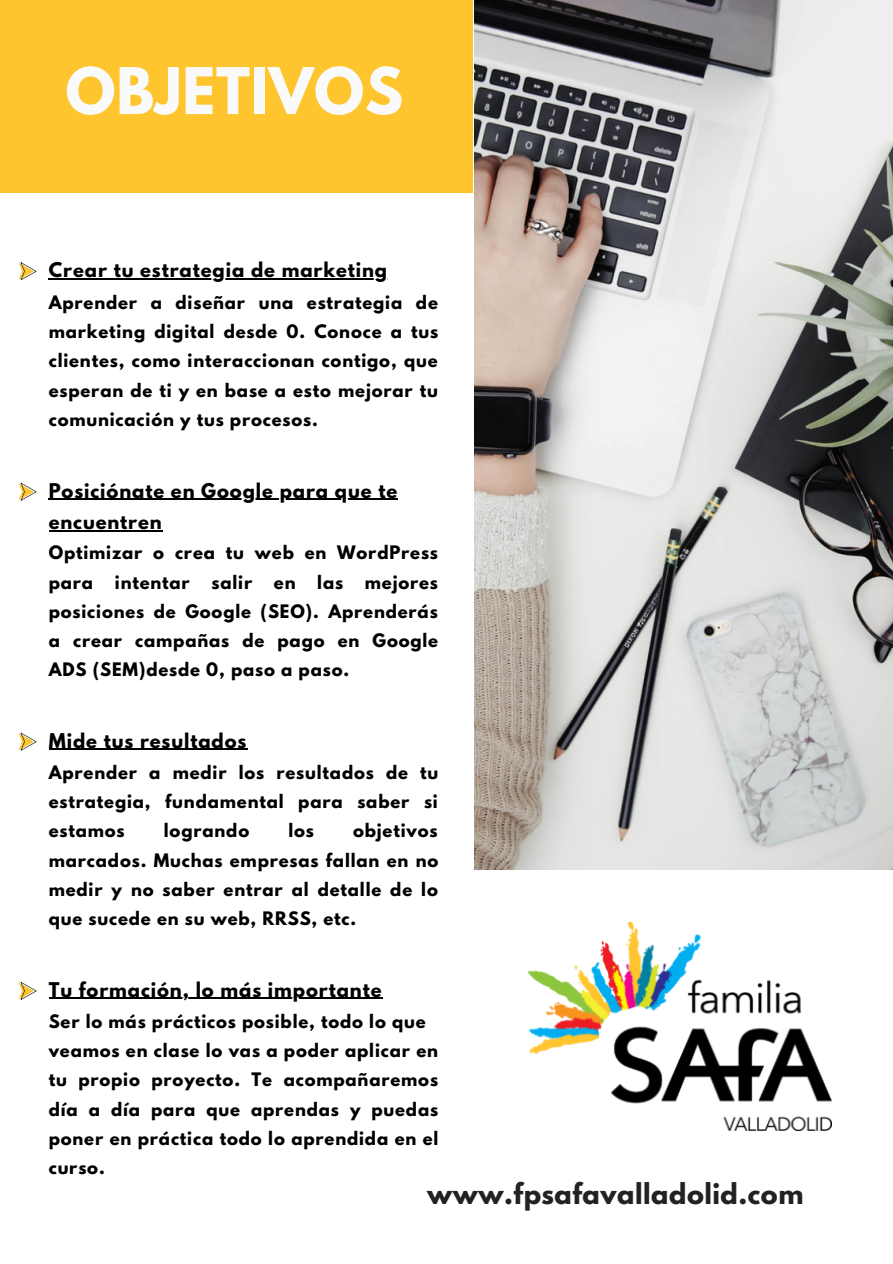
<style>
.page{position:relative;width:893px;height:1264px;background:#fff}
.page>*{position:absolute;margin:0;border:0;box-sizing:border-box;transform-origin:0 0}
.t1{font:700 57px "League Spartan";letter-spacing:.01em;color:#fafafa}
.t2{font:700 25.5px "League Spartan";letter-spacing:.02em;color:#222}
.t3{font:700 18px/31.5px "League Spartan";letter-spacing:.05em;color:#000}
.t4{font:700 16.5px/29.2px "League Spartan";letter-spacing:.05em;color:#000;text-align:justify}
</style>
<div class="page">
<img style="left:474px;top:0;width:418px;height:869px">
<img style="left:528px;top:922px;width:303px;height:208px">
<div style="left:0;top:0;width:473px;height:192px;background:#fec52e"></div>
<hr style="left:49px;top:278px;width:339px;height:1px;background:#000">
<hr style="left:49px;top:498px;width:349px;height:2px;background:#000">
<hr style="left:49px;top:530px;width:114px;height:1px;background:#000">
<svg style="left:19px;top:262px;width:18px;height:18px"></svg>
<svg style="left:19px;top:482px;width:18px;height:18px"></svg>
<hr style="left:49px;top:748px;width:198px;height:1px;background:#000">
<svg style="left:19px;top:732px;width:18px;height:18px"></svg>
<hr style="left:49px;top:997px;width:333px;height:2px;background:#000">
<svg style="left:19px;top:982px;width:18px;height:17px"></svg>
<h1 class="t1" style="left:65px;top:63px;width:339px">OBJETIVOS</h1>
<p class="t3" style="left:49px;top:256px;width:340px">Crear tu estrategia de marketing</p>
<p class="t4" style="left:49px;top:290px;width:391px">Aprender a diseñar una estrategia de marketing digital desde 0. Conoce a tus clientes, como interaccionan contigo, que esperan de ti y en base a esto mejorar tu comunicación y tus procesos.</p>
<p class="t3" style="left:49px;top:477px;width:350px">Posiciónate en Google para que te encuentren</p>
<p class="t4" style="left:49px;top:540px;width:391px">Optimizar o crea tu web en WordPress para</p>
<p class="t4" style="left:115px;top:569px;width:76px">intentar</p>
<p class="t4" style="left:211px;top:569px;width:42px">salir</p>
<p class="t4" style="left:274px;top:569px;width:23px">en</p>
<p class="t4" style="left:317px;top:569px;width:27px">las</p>
<p class="t4" style="left:49px;top:569px;width:391px;text-indent:316px">mejores posiciones de Google (SEO). Aprenderás a crear campañas de pago en Google ADS (SEM)desde 0, paso a paso.</p>
<p class="t3" style="left:49px;top:726px;width:199px">Mide tus resultados</p>
<p class="t4" style="left:49px;top:759px;width:391px">Aprender a medir los resultados de tu estrategia, fundamental para saber si estamos</p>
<p class="t4" style="left:49px;top:818px;width:391px;text-indent:304px">objetivos marcados. Muchas empresas fallan en no medir y no saber entrar al detalle de lo que sucede en su web, RRSS, etc.</p>
<p class="t4" style="left:164px;top:818px;width:87px">logrando</p>
<p class="t4" style="left:288px;top:818px;width:27px">los</p>
<p class="t3" style="left:49px;top:976px;width:334px">Tu formación, lo más importante</p>
<p class="t4" style="left:49px;top:1008px;width:391px;text-align:left">Ser lo más prácticos posible, todo lo que veamos en clase lo vas a poder aplicar en tu propio proyecto. Te acompañaremos día a día para que aprendas y puedas poner en práctica todo lo aprendida en el curso.</p>
<h2 class="t2" style="left:427px;top:1180px;width:377px">www.fpsafavalladolid.com</h2>
</div>
